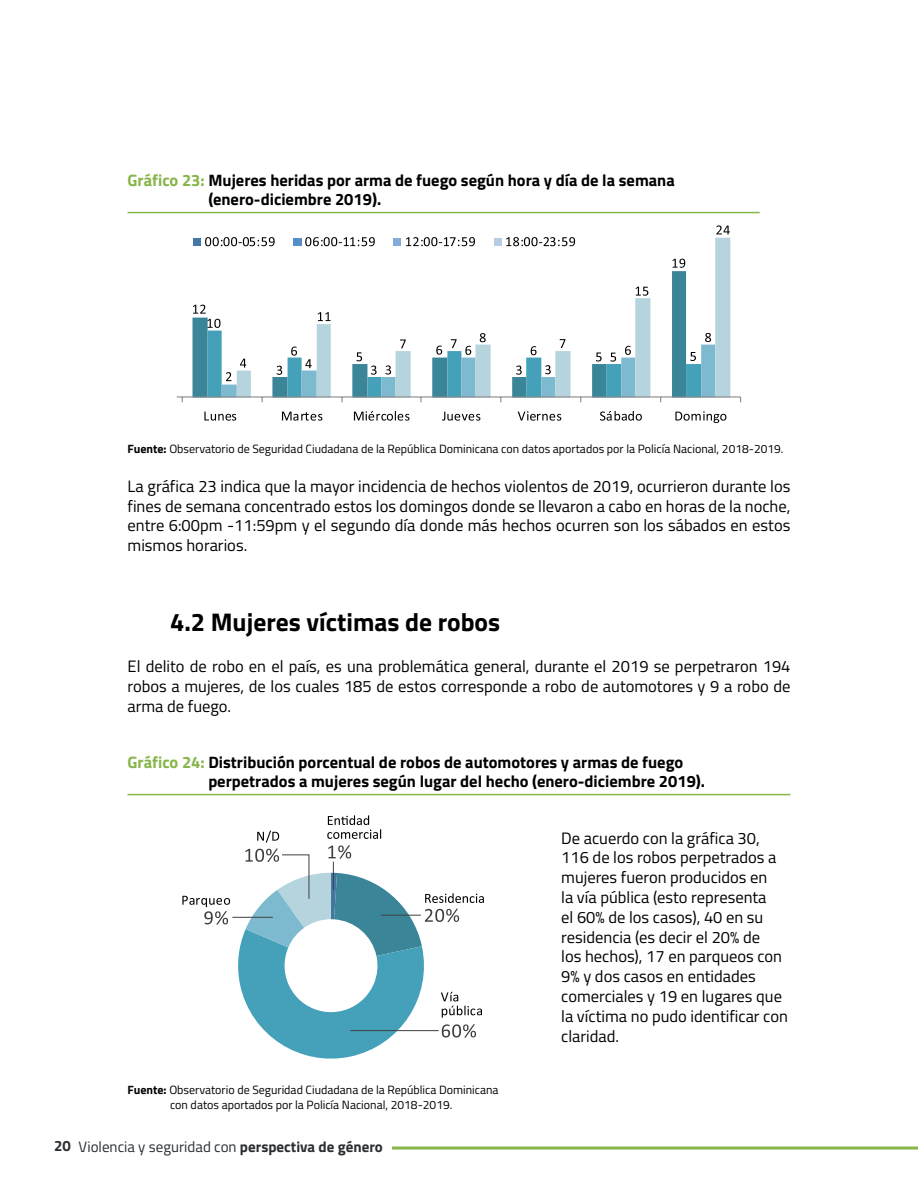
<style>
.page{position:relative;width:918px;height:1188px;background:#fff}
.page>*{position:absolute;margin:0;border:0;box-sizing:border-box;transform-origin:0 0}
.t1{font:700 25.5px "Titillium";color:#000}
.t2{font:16.5px/19.8px "Titillium";color:#000;text-align:justify}
.t3{font:700 16.5px/19.8px "Titillium";color:#000}
.t4{font:15px "Titillium";color:#2a2f33}
.t5{font:12px/14.4px "Titillium";color:#000;text-align:center}
.s1{color:#87b549}
.s2{font-weight:700}
</style>
<div class="page">
<hr style="left:392px;top:1147px;width:526px;height:3px;background:#87b549">
<hr style="left:128px;top:212px;width:632px;height:1px;background:#87b549">
<hr style="left:128px;top:794px;width:662px;height:1px;background:#87b549">
<svg style="left:244px;top:238px;width:486px;height:158px"></svg>
<hr style="left:182px;top:396px;width:559px;height:2px;background:#878787">
<svg style="left:177px;top:396px;width:6px;height:6px"></svg>
<svg style="left:673px;top:259px;width:12px;height:9px"></svg>
<svg style="left:193px;top:305px;width:522px;height:97px"></svg>
<svg style="left:636px;top:287px;width:12px;height:9px"></svg>
<svg style="left:716px;top:225px;width:14px;height:9px"></svg>
<svg style="left:204px;top:412px;width:32px;height:9px"></svg>
<svg style="left:282px;top:412px;width:40px;height:9px"></svg>
<svg style="left:354px;top:411px;width:55px;height:10px"></svg>
<svg style="left:442px;top:412px;width:38px;height:9px"></svg>
<svg style="left:518px;top:411px;width:43px;height:10px"></svg>
<svg style="left:600px;top:411px;width:42px;height:10px"></svg>
<svg style="left:675px;top:411px;width:51px;height:12px"></svg>
<div style="left:194px;top:238px;width:7px;height:8px;background:#4578a6"></div>
<svg style="left:205px;top:237px;width:70px;height:9px"></svg>
<div style="left:293px;top:238px;width:9px;height:8px;background:#548fc7"></div>
<svg style="left:305px;top:237px;width:70px;height:9px"></svg>
<div style="left:394px;top:238px;width:7px;height:8px;background:#82addb"></div>
<svg style="left:406px;top:237px;width:69px;height:9px"></svg>
<div style="left:494px;top:238px;width:8px;height:8px;background:#b8cce8"></div>
<svg style="left:506px;top:237px;width:69px;height:9px"></svg>
<svg style="left:182px;top:815px;width:302px;height:244px"></svg>
<p class="t3" style="left:208px;top:169px;width:468px;text-indent:-81px"><span class="s1">Gráfico 23:</span> Mujeres heridas por arma de fuego según hora y día de la semana (enero-diciembre 2019).</p>
<p class="t5" style="left:128px;top:441px;width:658px"><span class="s2">Fuente:</span> Observatorio de Seguridad Ciudadana de la República Dominicana con datos aportados por la Policía Nacional, 2018-2019.</p>
<p class="t2" style="left:128px;top:475px;width:664px">La gráfica 23 indica que la mayor incidencia de hechos violentos de 2019, ocurrieron durante los fines de semana concentrado estos los domingos donde se llevaron a cabo en horas de la noche, entre 6:00pm -11:59pm y el segundo día donde más hechos ocurren son los sábados en estos mismos horarios.</p>
<h1 class="t1" style="left:170px;top:603px;width:332px">4.2 Mujeres víctimas de robos</h1>
<p class="t2" style="left:128px;top:656px;width:664px">El delito de robo en el país, es una problemática general, durante el 2019 se perpetraron 194 robos a mujeres, de los cuales 185 de estos corresponde a robo de automotores y 9 a robo de arma de fuego.</p>
<p class="t3" style="left:208px;top:751px;width:498px;text-indent:-81px"><span class="s1">Gráfico 24:</span> Distribución porcentual de robos de automotores y armas de fuego perpetrados a mujeres según lugar del hecho (enero-diciembre 2019).</p>
<p class="t5" style="left:128px;top:1082px;width:373px"><span class="s2">Fuente:</span> Observatorio de Seguridad Ciudadana de la República Dominicana con datos aportados por la Policía Nacional, 2018-2019.</p>
<p class="t4" style="left:54px;top:1136px;width:330px"><span class="s2">20</span> Violencia y seguridad con <span class="s2">perspectiva de género</span></p>
<p class="t2" style="left:561px;top:827px;width:228px;text-align:left">De acuerdo con la gráfica 30,<br>116 de los robos perpetrados a mujeres fueron producidos en<br>la vía pública (esto representa<br>el 60% de los casos), 40 en su residencia (es decir el 20% de<br>los hechos), 17 en parqueos con<br>9% y dos casos en entidades comerciales y 19 en lugares que la víctima no pudo identificar con claridad.</p>
</div>
